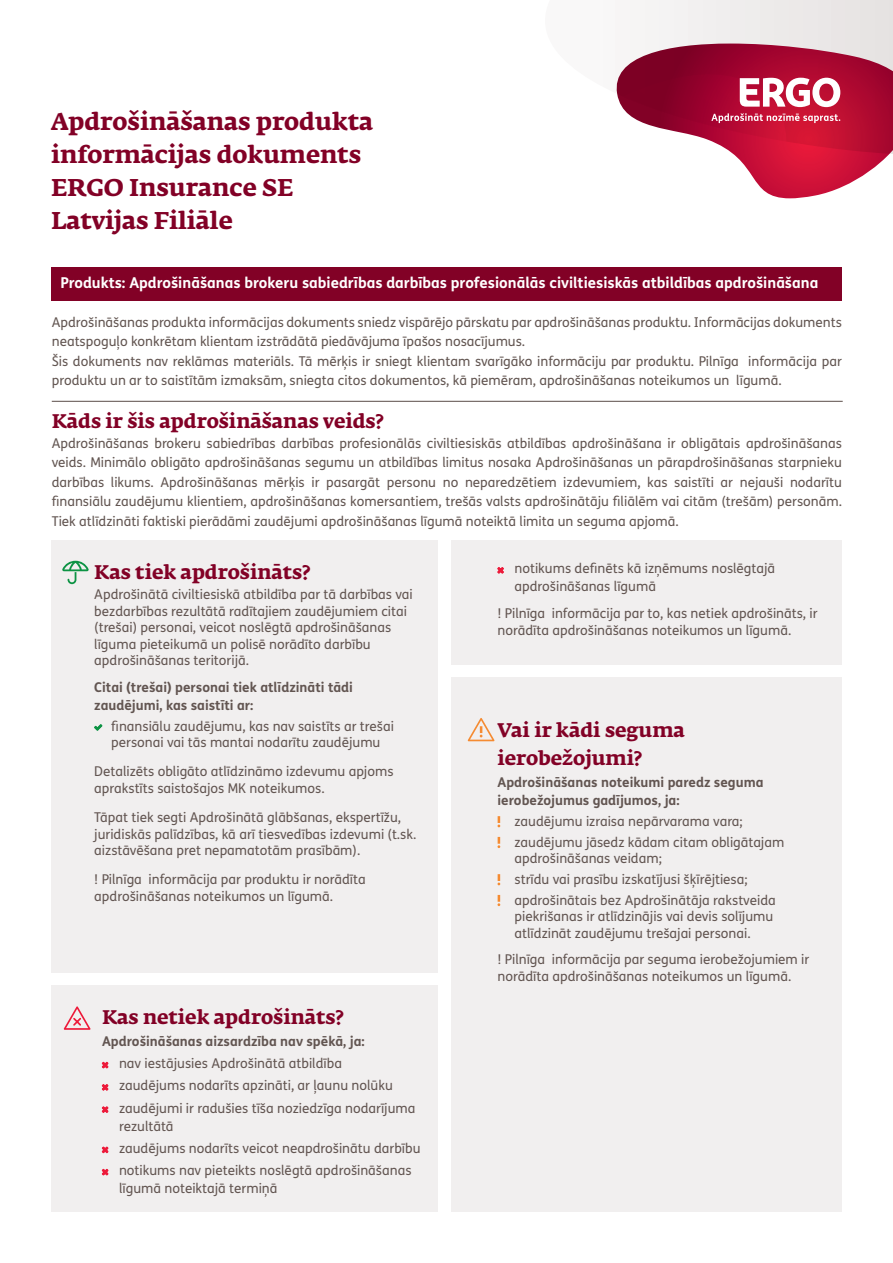
<style>
.page{position:relative;width:893px;height:1263px;background:#fff}
.page>*{position:absolute;margin:0;border:0;box-sizing:border-box;transform-origin:0 0}
.t1{font:700 24px/33px "Fedra Serif A Pro";color:#820126}
.t2{font:700 19.5px "Fedra Serif A Pro";color:#820126}
.t3{font:700 15px "FS Me Pro";color:#fff}
.Paragraph_Style_2{font:13.5px/16.5px "FS Me Pro";color:#625551}
.Zaļie_bulleti{font:13.5px/16.5px "FS Me Pro";color:#625551}
.Bold_pirms_buletiem{font:700 13.5px/18px "FS Me Pro";color:#625551}
</style>
<div class="page">
<svg style="left:630px;top:0;width:263px;height:44px"></svg>
<svg style="left:424px;top:17px;width:423px;height:284px"></svg>
<svg style="left:615px;top:44px;width:278px;height:154px"></svg>
<div style="left:51px;top:985px;width:387px;height:227px;background:#f1efef"></div>
<div style="left:51px;top:540px;width:387px;height:433px;background:#f1efef"></div>
<div style="left:52px;top:267px;width:790px;height:33px;background:#820126"></div>
<hr style="left:52px;top:401px;width:791px;height:1px;background:#625551">
<svg style="left:94px;top:724px;width:9px;height:7px"></svg>
<svg style="left:62px;top:561px;width:27px;height:23px"></svg>
<svg style="left:102px;top:1061px;width:7px;height:8px"></svg>
<svg style="left:102px;top:1084px;width:7px;height:7px"></svg>
<svg style="left:102px;top:1106px;width:7px;height:7px"></svg>
<svg style="left:102px;top:1146px;width:7px;height:7px"></svg>
<svg style="left:102px;top:1168px;width:7px;height:8px"></svg>
<svg style="left:64px;top:1006px;width:27px;height:24px"></svg>
<div style="left:452px;top:677px;width:390px;height:535px;background:#f1efef"></div>
<div style="left:452px;top:540px;width:390px;height:125px;background:#f1efef"></div>
<svg style="left:497px;top:816px;width:3px;height:11px"></svg>
<svg style="left:497px;top:837px;width:3px;height:11px"></svg>
<svg style="left:497px;top:874px;width:3px;height:11px"></svg>
<svg style="left:497px;top:895px;width:3px;height:11px"></svg>
<svg style="left:497px;top:567px;width:7px;height:7px"></svg>
<svg style="left:467px;top:718px;width:28px;height:23px"></svg>
<p class="t1" style="left:51px;top:106px;width:324px">Apdrošināšanas produkta informācijas dokuments<br>ERGO Insurance SE<br>Latvijas Filiāle</p>
<p class="t3" style="left:60px;top:271px;width:759px">Produkts: Apdrošināšanas brokeru sabiedrības darbības profesionālās civiltiesiskās atbildības apdrošināšana</p>
<p class="Paragraph_Style_2" style="left:52px;top:312px;width:792px;line-height:19.5px">Apdrošināšanas produkta informācijas dokuments sniedz vispārējo pārskatu par apdrošināšanas produktu. Informācijas dokuments neatspoguļo konkrētam klientam izstrādātā piedāvājuma īpašos nosacījumus.</p>
<p class="Paragraph_Style_2" style="left:52px;top:351px;width:792px;line-height:19.5px">Šis dokuments nav reklāmas materiāls. Tā mērķis ir sniegt klientam svarīgāko informāciju par produktu. Pilnīga informācija par produktu un ar to saistītām izmaksām, sniegta citos dokumentos, kā piemēram, apdrošināšanas noteikumos un līgumā.</p>
<p class="t2" style="left:52px;top:410px;width:333px">Kāds ir šis apdrošināšanas veids?</p>
<p class="Paragraph_Style_2" style="left:52px;top:433px;width:792px;line-height:19.5px;text-align:justify">Apdrošināšanas brokeru sabiedrības darbības profesionālās civiltiesiskās atbildības apdrošināšana ir obligātais apdrošināšanas veids. Minimālo obligāto apdrošināšanas segumu un atbildības limitus nosaka Apdrošināšanas un pārapdrošināšanas starpnieku darbības likums. Apdrošināšanas mērķis ir pasargāt personu no neparedzētiem izdevumiem, kas saistīti ar nejauši nodarītu finansiālu zaudējumu klientiem, apdrošināšanas komersantiem, trešās valsts apdrošinātāju filiālēm vai citām (trešām) personām.<br>Tiek atlīdzināti faktiski pierādāmi zaudējumi apdrošināšanas līgumā noteiktā limita un seguma apjomā.</p>
<p class="t2" style="left:94px;top:560px;width:217px">Kas tiek apdrošināts?</p>
<p class="Paragraph_Style_2" style="left:94px;top:586px;width:320px">Apdrošinātā civiltiesiskā atbildība par tā darbības vai bezdarbības rezultātā radītajiem zaudējumiem citai (trešai) personai, veicot noslēgtā apdrošināšanas līguma pieteikumā un polisē norādīto darbību apdrošināšanas teritorijā.</p>
<p class="Bold_pirms_buletiem" style="left:94px;top:677px;width:260px">Citai (trešai) personai tiek atlīdzināti tādi zaudējumi, kas saistīti ar:</p>
<p class="Zaļie_bulleti" style="left:111px;top:717px;width:284px">finansiālu zaudējumu, kas nav saistīts ar trešai personai vai tās mantai nodarītu zaudējumu</p>
<p class="Paragraph_Style_2" style="left:94px;top:763px;width:301px">Detalizēts obligāto atlīdzināmo izdevumu apjoms aprakstīts saistošajos MK noteikumos.</p>
<p class="Paragraph_Style_2" style="left:94px;top:809px;width:323px">Tāpat tiek segti Apdrošinātā glābšanas, ekspertīžu, juridiskās palīdzības, kā arī tiesvedības izdevumi (t.sk. aizstāvēšana pret nepamatotām prasībām).</p>
<p class="Paragraph_Style_2" style="left:94px;top:871px;width:273px">! Pilnīga informācija par produktu ir norādīta apdrošināšanas noteikumos un līgumā.</p>
<p class="Zaļie_bulleti" style="left:514px;top:559px;width:262px;line-height:18px">notikums definēts kā izņēmums noslēgtajā apdrošināšanas līgumā</p>
<p class="Paragraph_Style_2" style="left:497px;top:605px;width:322px">! Pilnīga informācija par to, kas netiek apdrošināts, ir norādīta apdrošināšanas noteikumos un līgumā.</p>
<p class="t2" style="left:497px;top:719px;width:189px">Vai ir kādi seguma</p>
<p class="t2" style="left:497px;top:747px;width:146px">ierobežojumi?</p>
<p class="Bold_pirms_buletiem" style="left:497px;top:773px;width:267px">Apdrošināšanas noteikumi paredz seguma ierobežojumus gadījumos, ja:</p>
<p class="Zaļie_bulleti" style="left:514px;top:812px;width:230px">zaudējumu izraisa nepārvarama vara;</p>
<p class="Zaļie_bulleti" style="left:514px;top:833px;width:271px">zaudējumu jāsedz kādam citam obligātajam apdrošināšanas veidam;</p>
<p class="Zaļie_bulleti" style="left:514px;top:870px;width:235px">strīdu vai prasību izskatījusi šķīrējtiesa;</p>
<p class="Zaļie_bulleti" style="left:514px;top:891px;width:263px">apdrošinātais bez Apdrošinātāja rakstveida piekrišanas ir atlīdzinājis vai devis solījumu atlīdzināt zaudējumu trešajai personai.</p>
<p class="Paragraph_Style_2" style="left:497px;top:951px;width:313px">! Pilnīga informācija par seguma ierobežojumiem ir norādīta apdrošināšanas noteikumos un līgumā.</p>
<p class="t2" style="left:102px;top:1005px;width:243px">Kas netiek apdrošināts?</p>
<p class="Bold_pirms_buletiem" style="left:102px;top:1031px;width:264px">Apdrošināšanas aizsardzība nav spēkā, ja:</p>
<p class="Zaļie_bulleti" style="left:119px;top:1055px;width:224px">nav iestājusies Apdrošinātā atbildība</p>
<p class="Zaļie_bulleti" style="left:119px;top:1077px;width:275px">zaudējums nodarīts apzināti, ar ļaunu nolūku</p>
<p class="Zaļie_bulleti" style="left:119px;top:1099px;width:298px;line-height:18px">zaudējumi ir radušies tīša noziedzīga nodarījuma rezultātā</p>
<p class="Zaļie_bulleti" style="left:119px;top:1140px;width:303px">zaudējums nodarīts veicot neapdrošinātu darbību</p>
<p class="Zaļie_bulleti" style="left:119px;top:1161px;width:294px;line-height:18px">notikums nav pieteikts noslēgtā apdrošināšanas līgumā noteiktajā termiņā</p>
</div>
